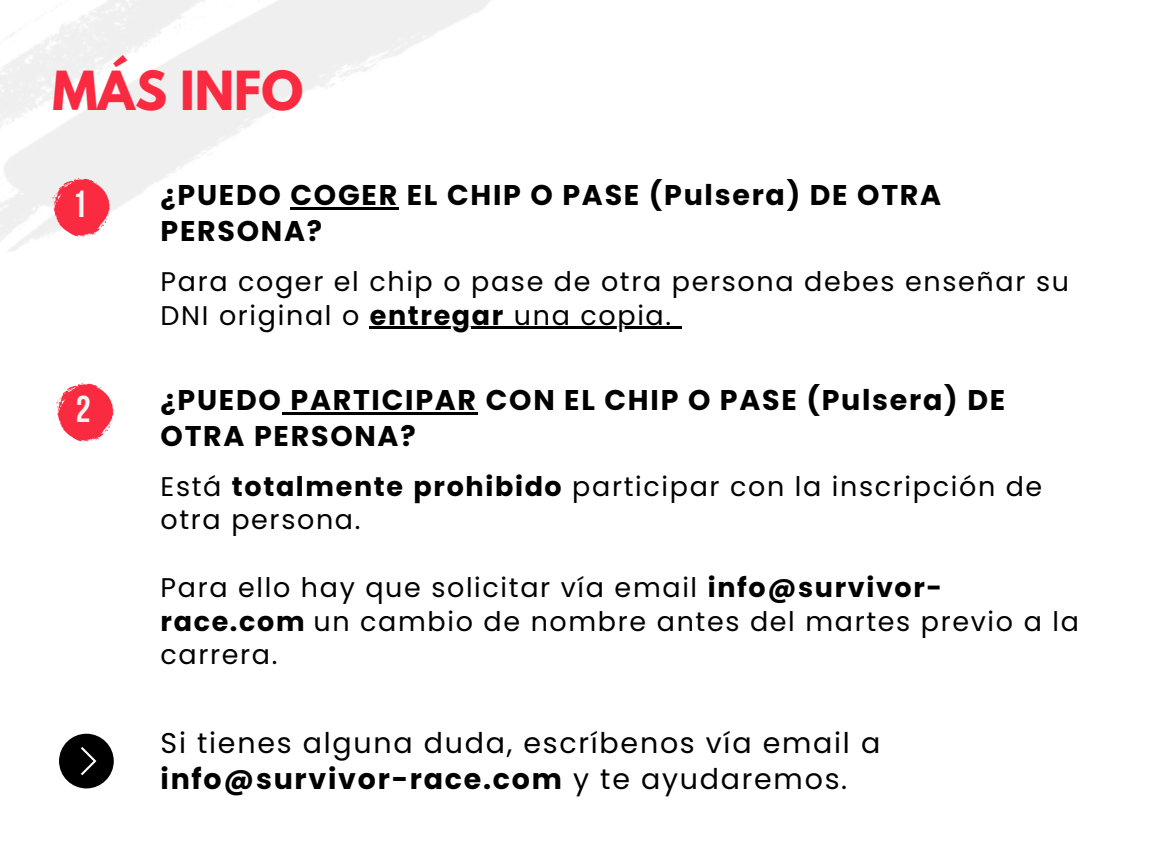
<style>
.page{position:relative;width:1152px;height:864px;background:#fff}
.page>*{position:absolute;margin:0;border:0;box-sizing:border-box;transform-origin:0 0}
.t1{font:700 47.7px "League Spartan";color:#fa2a41}
.t2{font:37.65px "Bebas Neue Cyrillic";color:#f6f5f4}
.t3{font:700 28.5px/36px "Poppins";letter-spacing:.06em;color:#000}
.t4{font:28.5px/36px "Poppins";letter-spacing:.06em;color:#000}
.t5{font:27px/33.8px "Poppins";letter-spacing:.06em;color:#000}
.s1{font-weight:700}
</style>
<div class="page">
<img style="left:0;top:0;width:491px;height:251px">
<svg style="left:52px;top:178px;width:58px;height:58px"></svg>
<hr style="left:290px;top:208px;width:109px;height:2px;background:#000">
<hr style="left:370px;top:327px;width:135px;height:2px;background:#000">
<hr style="left:505px;top:327px;width:168px;height:2px;background:#000">
<svg style="left:673px;top:327px;width:9px;height:2px"></svg>
<svg style="left:56px;top:383px;width:58px;height:58px"></svg>
<hr style="left:283px;top:412px;width:195px;height:3px;background:#000">
<div style="left:59px;top:734px;width:55px;height:54px;background:#000;border-radius:27px"></div>
<svg style="left:81px;top:747px;width:15px;height:28px"></svg>
<h1 class="t1" style="left:52px;top:67px;width:252px">MÁS INFO</h1>
<h2 class="t2" style="left:72px;top:189px;width:16px">1</h2>
<p class="t3" style="left:161px;top:177px;width:782px">¿PUEDO COGER EL CHIP O PASE (Pulsera) DE OTRA<br>PERSONA?</p>
<p class="t5" style="left:161px;top:264px;width:910px">Para coger el chip o pase de otra persona debes enseñar su<br>DNI original o <span class="s1">entregar</span> una copia.</p>
<h2 class="t2" style="left:76px;top:394px;width:16px">2</h2>
<p class="t3" style="left:161px;top:382px;width:846px">¿PUEDO PARTICIPAR CON EL CHIP O PASE (Pulsera) DE<br>OTRA PERSONA?</p>
<p class="t5" style="left:161px;top:469px;width:883px">Está <span class="s1">totalmente prohibido</span> participar con la inscripción de otra persona.</p>
<p class="t5" style="left:161px;top:570px;width:920px">Para ello hay que solicitar vía email <span class="s1">info@survivor&shy;race.com</span> un cambio de nombre antes del martes previo a la carrera.</p>
<p class="t4" style="left:161px;top:725px;width:721px">Si tienes alguna duda, escríbenos vía email a <span class="s1">info@survivor-race.com</span> y te ayudaremos.</p>
</div>
